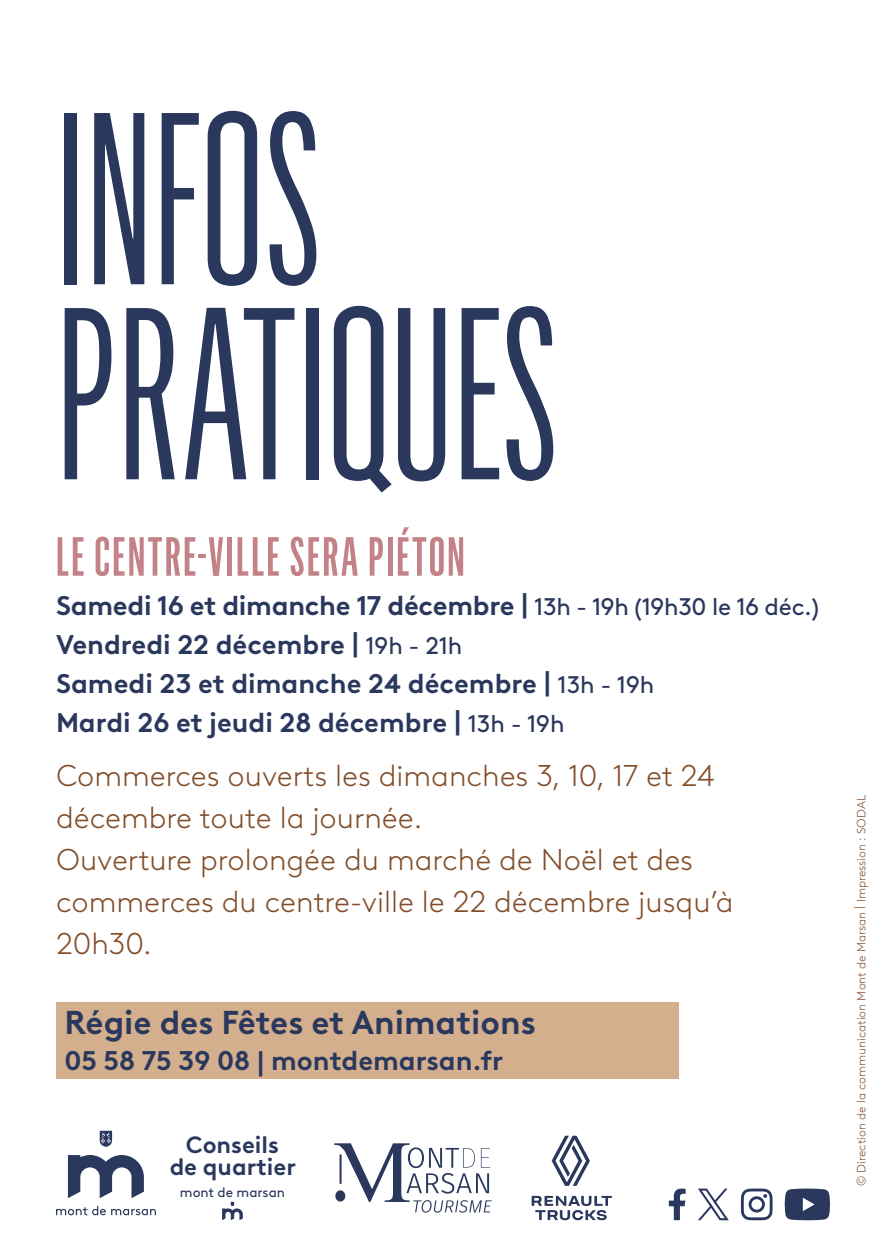
<style>
.page{position:relative;width:879px;height:1249px;background:#fff}
.page>*{position:absolute;margin:0;border:0;box-sizing:border-box;transform-origin:0 0}
.t1{font:ultra-condensed 240px/195px "Flama";color:#2b385d}
.t2{font:500 ultra-condensed 54px "Flama";letter-spacing:.04em;color:#c38287}
.t3{font:700 33px "Brown LL";color:#2b385d}
.t4{font:300 30px/42px "Brown LL";color:#824e2a}
.t5{font:700 27px/39px "Brown LL";color:#2b385d}
.t6{font:700 23.4px/21.9px "Brown LL";color:#2b385d;text-align:center}
.t7{font:13.5px "Brown LL";color:#2b385d}
.t8{font:300 12px "Brown LL";color:#824e2a}
.s1{font-weight:400;font-size:24px}
</style>
<div class="page">
<svg style="left:669px;top:1188px;width:17px;height:31px"></svg>
<svg style="left:741px;top:1188px;width:31px;height:31px"></svg>
<svg style="left:785px;top:1188px;width:45px;height:31px"></svg>
<svg style="left:698px;top:1188px;width:30px;height:31px"></svg>
<svg style="left:68px;top:1155px;width:76px;height:42px"></svg>
<svg style="left:56px;top:1205px;width:100px;height:9px"></svg>
<svg style="left:100px;top:1130px;width:12px;height:16px"></svg>
<svg style="left:222px;top:1201px;width:21px;height:18px"></svg>
<svg style="left:552px;top:1135px;width:38px;height:50px"></svg>
<svg style="left:532px;top:1195px;width:80px;height:24px"></svg>
<svg style="left:334px;top:1143px;width:158px;height:69px"></svg>
<div style="left:56px;top:1002px;width:622px;height:76px;background:#d3af8d"></div>
<h1 class="t1" style="left:56px;top:102px;width:504px">INFOS<br>PRATIQUES</h1>
<h2 class="t2" style="left:56px;top:523px;width:410px">LE CENTRE-VILLE SERA PIÉTON</h2>
<p class="t5" style="left:56px;top:583px;width:764px">Samedi 16 et dimanche 17 décembre | <span class="s1">13h - 19h (19h30 le 16 déc.)<br></span>Vendredi 22 décembre | <span class="s1">19h - 21h<br></span>Samedi 23 et dimanche 24 décembre | <span class="s1">13h - 19h<br></span>Mardi 26 et jeudi 28 décembre | <span class="s1">13h - 19h</span></p>
<p class="t4" style="left:56px;top:752px;width:679px">Commerces ouverts les dimanches 3, 10, 17 et 24 décembre toute la journée.<br>Ouverture prolongée du marché de Noël et des commerces du centre-ville le 22 décembre jusqu’à 20h30.</p>
<p class="t3" style="left:65px;top:996px;width:473px">Régie des Fêtes et Animations</p>
<p class="t5" style="left:65px;top:1038px;width:440px">05 58 75 39 08 | montdemarsan.fr</p>
<p class="t6" style="left:170px;top:1131px;width:128px">Conseils de quartier</p>
<p class="t7" style="left:180px;top:1181px;width:107px">mont de marsan</p>
<p class="t8" style="left:853px;top:1185px;width:392px;rotate:-90deg">© Direction de la communication Mont de Marsan | Impression : SODAL</p>
</div>
